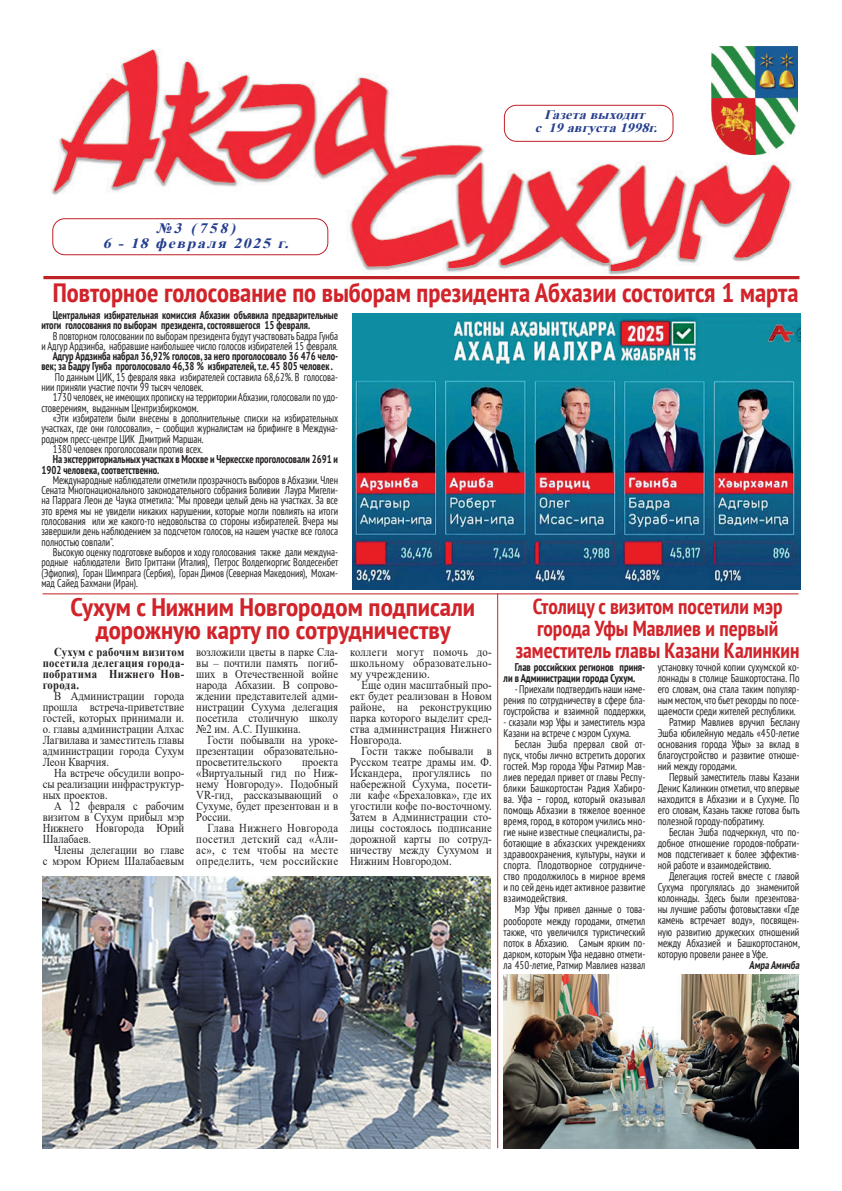
<style>
.page{position:relative;width:842px;height:1191px;background:#fff}
.page>*{position:absolute;margin:0;border:0;box-sizing:border-box;transform-origin:0 0}
.t1{font:700 condensed 26.5px "PT Sans";color:#d1232a}
.t2{font:700 condensed 25.3px/23px "PT Sans";color:#d1232a;text-align:center;scale:1.08 1}
.t3{font:700 condensed 21.6px/22px "PT Sans";color:#d1232a;text-align:center}
.t4{font:italic 700 14.4px "Times New Roman";color:#253f8e}
.t5{font:italic 700 14.3px "Times New Roman";color:#253f8e;scale:1.12 1}
.t6{font:italic 700 13px/13px "Times New Roman";color:#253f8e;text-align:center;scale:1.09 1}
.t7{font:12.1px/11px "Times New Roman";color:#231f20;text-align:justify;scale:.89 1}
.t8{font:700 12.1px/11px "Times New Roman";letter-spacing:.03em;color:#231f20;text-align:justify;scale:.89 1}
.t9{font:condensed 11.3px/10.3px "PT Sans";color:#231f20;scale:.88 1}
.t10{font:condensed 11.3px/10.3px "PT Sans";color:#231f20;text-align:justify;scale:.89 1}
.t11{font:700 condensed 11.3px/10.3px "PT Sans";color:#231f20;scale:.88 1}
.t12{font:condensed 11.2px/11px "PT Sans";color:#231f20;text-align:justify;scale:.94 1}
.t13{font:condensed 11.2px/11px "PT Sans";color:#231f20;text-align:justify;scale:.92 1}
.t14{font:condensed 11.2px/11px "PT Sans";color:#231f20;text-align:justify;scale:.91 1}
.t15{font:condensed 11.2px "PT Sans";color:#231f20;scale:.93 1}
.t16{font:700 condensed 11.2px/11px "PT Sans";color:#231f20;scale:.92 1}
</style>
<div class="page">
<hr style="left:43px;top:275px;width:756px;height:4px;background:#c12025">
<hr style="left:497px;top:593px;width:1px;height:555px;background:#d1232a">
<hr style="left:43px;top:593px;width:755px;height:1px;background:#c12025">
<img style="left:43px;top:46px;width:756px;height:230px">
<div style="left:504px;top:105px;width:169px;height:37px;border:1px solid #c12025;border-radius:12px"></div>
<div style="left:52px;top:218px;width:276px;height:37px;border:1px solid #c12025;border-radius:12px"></div>
<img style="left:711px;top:47px;width:87px;height:108px">
<img style="left:352px;top:313px;width:448px;height:277px">
<img style="left:43px;top:876px;width:448px;height:272px">
<img style="left:504px;top:975px;width:294px;height:173px">
<p class="t4" style="left:156px;top:218px;width:85px">№3 (758)</p>
<p class="t5" style="left:103px;top:233px;width:172px">6 - 18 февраля 2025 г.</p>
<p class="t6" style="left:535px;top:108px;width:118px">Газетавыходит<br>с 19августа1998г.</p>
<h1 class="t1" style="left:53px;top:275px;width:747px">Повторное голосование по выборам президента Абхазии состоится 1 марта</h1>
<p class="t11" style="left:41px;top:309px;width:339px;text-indent:11px">Центральная избирательная комиссия Абхазии объявила предварительные итоги голосования по выборам президента, состоявшегося 15 февраля.</p>
<p class="t9" style="left:41px;top:330px;width:339px;text-align:right">В повторном голосовании по выборам президента будут участвовать Бадра Гунба<br>и Адгур Ардзинба, набравшие наибольшее число голосов избирателей 15 февраля.</p>
<p class="t11" style="left:41px;top:351px;width:339px;text-indent:11px">Адгур Ардзинба набрал 36,92% голосов, за него проголосовало 36 476 чело&shy;век; за Бадру Гунба проголосовало 46,38 % избирателей, т.е. 45 805 человек .</p>
<p class="t9" style="left:41px;top:371px;width:339px;text-indent:14px">По данным ЦИК, 15 февраля явка избирателей составила 68,62%. В голосова&shy;нии приняли участие почти 99 тысяч человек.</p>
<p class="t9" style="left:41px;top:392px;width:339px;text-indent:11px">1730 человек, не имеющих прописку на территории Абхазии, голосовали по удо&shy;стоверениям, выданным Центризбиркомом.</p>
<p class="t9" style="left:53px;top:412px;width:326px">«Эти избиратели были внесены в дополнительные списки на избирательных</p>
<p class="t9" style="left:41px;top:423px;width:339px">участках, где они голосовали», – сообщил журналистам на брифинге в Междуна-</p>
<p class="t9" style="left:41px;top:433px;width:185px">родном пресс-центре ЦИК Дмитрий Маршан.</p>
<p class="t9" style="left:53px;top:443px;width:172px">1380 человек проголосовали против всех.</p>
<p class="t11" style="left:41px;top:454px;width:339px;text-indent:11px">На экстерриториальных участках в Москве и Черкесске проголосовали 2691 и<br>1902 человека, соответственно.</p>
<p class="t10" style="left:41px;top:474px;width:335px;text-indent:11px">Международные наблюдатели отметили прозрачность выборов в Абхазии. Член Сената Многонационального законодательного собрания Боливии Лаура Мигели&shy;на Паррага Леон де Чаука отметила: "Мы проведи целый день на участках. За все это время мы не увидели никаких нарушении, которые могли повлиять на итоги голосования или же какого-то недовольства со стороны избирателей. Вчера мы завершили день наблюдением за подсчетом голосов, на нашем участке все голоса полностью совпали".</p>
<p class="t9" style="left:41px;top:546px;width:339px;text-align:justify;text-indent:11px">Высокую оценку подготовке выборов и ходу голосования также дали междуна&shy;родные наблюдатели Вито Гриттани (Италия), Петрос Волдегиоргис Волдесенбет (Эфиопия), Горан Шимпрага (Сербия), Горан Димов (Северная Македония), Мохам&shy;мад Сайед Бахмани (Иран).</p>
<h2 class="t2" style="left:70px;top:595px;width:376px">Сухум с Нижним Новгородом подписали дорожную карту по сотрудничеству</h2>
<h3 class="t3" style="left:516px;top:594px;width:285px">Столицу с визитом посетили мэр города Уфы Мавлиев и первый заместитель главы Казани Калинкин</h3>
<p class="t8" style="left:43px;top:646px;width:161px;text-indent:11px">Сухум с рабочим визитом посетила делегация города&shy;побратима Нижнего Нов&shy;города.</p>
<p class="t7" style="left:43px;top:690px;width:161px;text-indent:11px">В Администрации города прошла встреча-приветствие гостей, которых принимали и. о. главы администрации Алхас Лагвилава и заместитель главы администрации города Сухум Леон Кварчия.</p>
<p class="t7" style="left:43px;top:767px;width:161px;text-indent:11px">На встрече обсудили вопро&shy;сы реализации инфраструктур&shy;ных проектов.</p>
<p class="t7" style="left:43px;top:800px;width:161px;text-indent:11px">А 12 февраля с рабочим визитом в Сухум прибыл мэр Нижнего Новгорода Юрий Шалабаев.</p>
<p class="t7" style="left:43px;top:844px;width:161px;text-align:right">Члены делегации во главе<br>с мэром Юрием Шалабаевым</p>
<p class="t7" style="left:196px;top:646px;width:161px">возложили цветы в парке Сла&shy;вы – почтили память погиб&shy;ших в Отечественной войне народа Абхазии. В сопрово&shy;ждении представителей адми&shy;нистрации Сухума делегация посетила столичную школу №2 им. А.С. Пушкина.</p>
<p class="t7" style="left:196px;top:734px;width:161px;text-indent:11px">Гости побывали на уроке&shy;презентации образовательно&shy;просветительского</p>
<p class="t7" style="left:350px;top:646px;width:161px">коллеги могут помочь до&shy;школьному образовательно&shy;му учреждению.</p>
<p class="t7" style="left:350px;top:679px;width:161px;text-indent:11px">Еще один масштабный про&shy;ект будет реализован в Новом районе, на реконструкцию парка которого выделит сред&shy;ства администрация Нижнего Новгорода.</p>
<p class="t7" style="left:350px;top:745px;width:161px;text-indent:11px">Гости также побывали в Русском театре драмы им. Ф.<br>Искандера, прогулялись по набережной Сухума, посети&shy;ли кафе «Брехаловка», где их угостили кофе по-восточному.<br>Затем в Администрации сто&shy;лицы состоялось подписание дорожной карты по сотруд&shy;ничеству между Сухумом и Нижним Новгородом.</p>
<p class="t16" style="left:504px;top:661px;width:156px;text-indent:11px">Глав российских регионов приня&shy;ли в Администрации города Сухум.</p>
<p class="t14" style="left:504px;top:683px;width:157px;text-indent:11px">- Приехали подтвердить наши наме&shy;рения по сотрудничеству в сфере бла&shy;гоустройства и взаимной поддержки,</p>
<p class="t14" style="left:504px;top:716px;width:157px">- сказали мэр Уфы и заместитель мэра<br>Казани на встрече с мэром Сухума.</p>
<p class="t12" style="left:504px;top:738px;width:153px;text-indent:11px">Беслан Эшба прервал свой от&shy;пуск, чтобы лично встретить дорогих гостей. Мэр города Уфы Ратмир Мав&shy;лиев передал привет от главы Респу&shy;блики Башкортостан Радия Хабиро&shy;ва. Уфа – город, который оказывал помощь Абхазии в тяжелое военное время, город, в котором учились мно&shy;гие ныне известные специалисты, ра&shy;ботающие в абхазских учреждениях здравоохранения, культуры, науки и спорта. Плодотворное сотрудниче&shy;ство продолжилось в мирное время и по сей день идет активное развитие взаимодействия.</p>
<p class="t13" style="left:504px;top:903px;width:156px;text-indent:11px">Мэр Уфы привел данные о това&shy;рообороте между городами, отметил также, что увеличился туристический поток в Абхазию. Самым ярким по&shy;дарком, которым Уфа недавно отмети&shy;ла 450-летие, Ратмир Мавлиев назвал</p>
<p class="t13" style="left:658px;top:661px;width:156px">установку точной копии сухумской ко-</p>
<p class="t13" style="left:658px;top:672px;width:156px">лоннады в столице Башкортостана. По</p>
<p class="t13" style="left:658px;top:683px;width:156px">его словам, она стала таким популяр-</p>
<p class="t13" style="left:658px;top:694px;width:156px">ным местом, что бьет рекорды по посе-</p>
<p class="t13" style="left:658px;top:705px;width:151px">щаемости среди жителей республики.</p>
<p class="t12" style="left:669px;top:716px;width:141px">Ратмир Мавлиев вручил Беслану</p>
<p class="t12" style="left:658px;top:727px;width:152px">Эшба юбилейную медаль «450-летие</p>
<p class="t12" style="left:658px;top:738px;width:152px">основания города Уфы» за вклад в</p>
<p class="t12" style="left:658px;top:749px;width:152px">благоустройство и развитие отноше-</p>
<p class="t12" style="left:658px;top:760px;width:86px">ний между городами.</p>
<p class="t12" style="left:669px;top:771px;width:140px">Первый заместитель главы Казани</p>
<p class="t12" style="left:658px;top:782px;width:152px">Денис Калинкин отметил, что впервые</p>
<p class="t12" style="left:658px;top:793px;width:152px">находится в Абхазии и в Сухуме. По</p>
<p class="t12" style="left:658px;top:804px;width:153px">его словам, Казань также готова быть</p>
<p class="t12" style="left:658px;top:815px;width:115px">полезной городу-побратиму.</p>
<p class="t15" style="left:669px;top:825px;width:142px">Беслан Эшба подчеркнул, что по-</p>
<p class="t15" style="left:658px;top:836px;width:154px">добное отношение городов-побрати-</p>
<p class="t15" style="left:658px;top:847px;width:154px">мов подстегивает к более эффектив-</p>
<p class="t15" style="left:658px;top:858px;width:123px">ной работе и взаимодействию.</p>
<p class="t13" style="left:669px;top:870px;width:143px">Делегация гостей вместе с главой</p>
<p class="t13" style="left:658px;top:881px;width:156px">Сухума прогулялась до знаменитой</p>
<p class="t13" style="left:658px;top:892px;width:156px">колоннады. Здесь были презентова-</p>
<p class="t13" style="left:658px;top:903px;width:156px">ны лучшие работы фотовыставки «Где</p>
<p class="t13" style="left:658px;top:914px;width:156px">камень встречает воду», посвящен-</p>
<p class="t13" style="left:658px;top:925px;width:156px">ную развитию дружеских отношений</p>
<p class="t13" style="left:658px;top:936px;width:156px">между Абхазией и Башкортостаном,</p>
<p class="t13" style="left:658px;top:947px;width:121px">которую провели ранее в Уфе.</p>
<p class="t16" style="left:749px;top:958px;width:58px">Амра Амичба</p>
<p class="t7" style="left:196px;top:756px;width:161px;text-indent:106px">проекта «Виртуальный гид по Ниж&shy;нему Новгороду». Подобный VR-гид, рассказывающий о Сухуме, будет презентован и в России.</p>
<p class="t7" style="left:196px;top:822px;width:161px;text-indent:11px">Глава Нижнего Новгорода посетил детский сад «Али&shy;ас», с тем чтобы на месте определить, чем российские</p>
</div>
